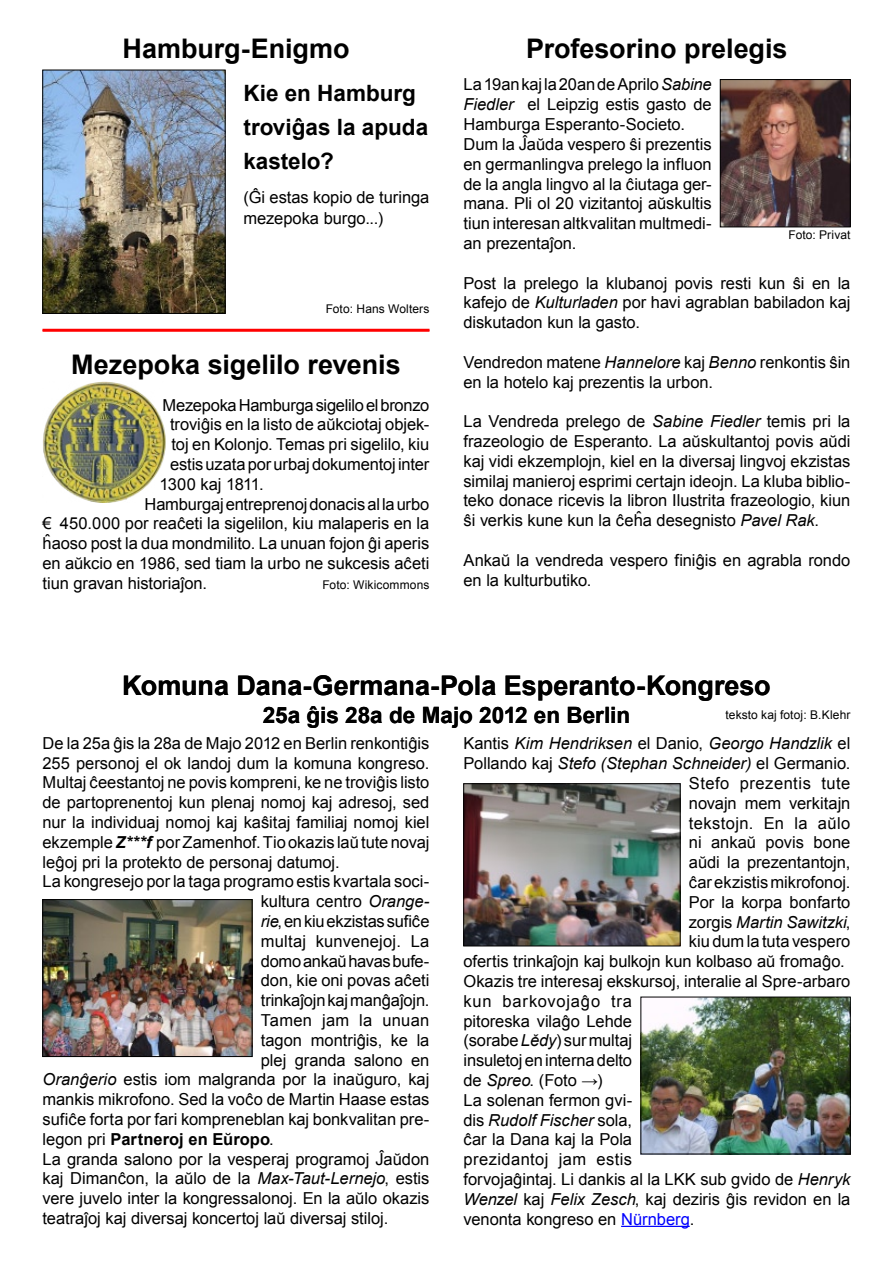
<style>
.page{position:relative;width:893px;height:1263px;background:#fff}
.page>*{position:absolute;margin:0;border:0;box-sizing:border-box;transform-origin:0 0}
.t1{font:700 27px "Arial";color:#000}
.t2{font:700 22.5px/33.8px "Arial";color:#000}
.t3{font:16.5px/19.8px "Arial";letter-spacing:-.005em;color:#000}
.t4{font:italic 16.5px "Arial";color:#000}
.t5{font:16.5px "Arial";letter-spacing:.025em;color:#000}
.t6{font:700 16.5px "Arial";letter-spacing:.005em;color:#000}
.t7{font:16.5px "Arial";letter-spacing:.015em;color:#000}
.t8{font:16.5px "Arial";letter-spacing:.03em;color:#000}
.t9{font:16.5px "Arial";letter-spacing:.05em;color:#000}
.t10{font:16.5px "Arial";letter-spacing:.02em;color:#000}
.t11{font:12px "Arial";letter-spacing:.01em;color:#000}
.s1{font-style:italic}
.s2{font-weight:700;font-style:italic}
.s3{font-weight:400}
.s4{font-style:normal}
.s5{color:#00f}
</style>
<div class="page">
<img style="left:43px;top:382px;width:123px;height:120px">
<img style="left:45px;top:72px;width:178px;height:240px">
<div style="left:43px;top:70px;width:182px;height:244px;border:1px solid #000"></div>
<hr style="left:43px;top:329px;width:386px;height:3px;background:#f00">
<img style="left:722px;top:81px;width:126px;height:144px">
<div style="left:720px;top:79px;width:130px;height:148px;border:1px solid #000"></div>
<hr style="left:621px;top:1226px;width:69px;height:1px;background:#00f">
<img style="left:45px;top:901px;width:205px;height:154px">
<div style="left:43px;top:899px;width:209px;height:158px;border:1px solid #000"></div>
<img style="left:465px;top:785px;width:213px;height:159px">
<div style="left:463px;top:783px;width:217px;height:163px;border:1px solid #000"></div>
<img style="left:643px;top:999px;width:205px;height:153px">
<div style="left:641px;top:997px;width:209px;height:157px;border:1px solid #000"></div>
<h1 class="t1" style="left:122px;top:31px;width:229px">Hamburg-Enigmo</h1>
<h2 class="t2" style="left:243px;top:77px;width:186px">Kie en Hamburg troviĝas la apuda kastelo?</h2>
<p class="t3" style="left:243px;top:187px;width:188px;line-height:21px">(Ĝi estas kopio de turinga mezepoka burgo...)</p>
<p class="t11" style="left:326px;top:301px;width:105px">Foto: Hans Wolters</p>
<h1 class="t1" style="left:71px;top:347px;width:331px">Mezepoka sigelilo revenis</h1>
<p class="t3" style="left:162px;top:395px;width:268px">Mezepoka Hamburga sigelilo el bronzo</p>
<p class="t3" style="left:170px;top:415px;width:261px">troviĝis en la listo de aŭkciotaj objek-</p>
<p class="t3" style="left:171px;top:435px;width:259px">toj en Kolonjo. Temas pri sigelilo, kiu</p>
<p class="t3" style="left:170px;top:454px;width:261px">estis uzata por urbaj dokumentoj inter</p>
<p class="t3" style="left:159px;top:474px;width:106px">1300 kaj 1811.</p>
<p class="t3" style="left:144px;top:494px;width:286px">Hamburgaj entreprenoj donacis al la urbo</p>
<p class="t3" style="left:43px;top:514px;width:388px">€ 450.000 por reaĉeti la sigelilon, kiu malaperis en la</p>
<p class="t3" style="left:43px;top:534px;width:388px">ĥaoso post la dua mondmilito. La unuan fojon ĝi aperis</p>
<p class="t3" style="left:43px;top:553px;width:388px">en aŭkcio en 1986, sed tiam la urbo ne sukcesis aĉeti</p>
<p class="t3" style="left:43px;top:573px;width:166px">tiun gravan historiaĵon.</p>
<p class="t11" style="left:322px;top:577px;width:109px">Foto: Wikicommons</p>
<h1 class="t1" style="left:526px;top:31px;width:263px">Profesorino prelegis</h1>
<p class="t3" style="left:463px;top:75px;width:250px">La 19an kaj la 20an de Aprilo <span class="s1">Sabine<br>Fiedler</span> el Leipzig estis gasto de<br>Hamburga Esperanto-Societo.<br>Dum la Ĵaŭda vespero ŝi prezentis en germanlingva prelego la influon de la angla lingvo al la ĉiutaga ger&shy;mana. Pli ol 20 vizitantoj aŭskultis tiun interesan altkvalitan multmedi&shy;an prezentaĵon.</p>
<p class="t3" style="left:463px;top:273px;width:388px;text-align:justify">Post la prelego la klubanoj povis resti kun ŝi en la kafejo de <span class="s1">Kulturladen</span> por havi agrablan babiladon kaj diskutadon kun la gasto.</p>
<p class="t3" style="left:463px;top:352px;width:388px">Vendredon matene <span class="s1">Hannelore</span> kaj <span class="s1">Benno</span> renkontis ŝin en la hotelo kaj prezentis la urbon.</p>
<p class="t3" style="left:463px;top:412px;width:388px;text-align:justify">La Vendreda prelego de <span class="s1">Sabine Fiedler</span> temis pri la frazeologio de Esperanto. La aŭskultantoj povis aŭdi kaj vidi ekzemplojn, kiel en la diversaj lingvoj ekzistas similaj manieroj esprimi certajn ideojn. La kluba biblio&shy;teko donace ricevis la libron Ilustrita frazeologio, kiun ŝi verkis kune kun la ĉeĥa desegnisto <span class="s1">Pavel Rak</span>.</p>
<p class="t3" style="left:463px;top:550px;width:388px">Ankaŭ la vendreda vespero finiĝis en agrabla rondo en la kulturbutiko.</p>
<p class="t11" style="left:788px;top:227px;width:64px">Foto: Privat</p>
<h1 class="t1" style="left:122px;top:668px;width:650px">Komuna Dana-Germana-Pola Esperanto-Kongreso</h1>
<h2 class="t2" style="left:263px;top:699px;width:369px">25a ĝis 28a de Majo 2012 en Berlin</h2>
<p class="t3" style="left:43px;top:733px;width:388px">De la 25a ĝis la 28a de Majo 2012 en Berlin renkontiĝis</p>
<p class="t3" style="left:43px;top:753px;width:388px">255 personoj el ok landoj dum la komuna kongreso.</p>
<p class="t3" style="left:43px;top:773px;width:388px">Multaj ĉeestantoj ne povis kompreni, ke ne troviĝis listo</p>
<p class="t3" style="left:43px;top:793px;width:388px">de partoprenentoj kun plenaj nomoj kaj adresoj, sed</p>
<p class="t3" style="left:43px;top:812px;width:388px">nur la individuaj nomoj kaj kaŝitaj familiaj nomoj kiel</p>
<p class="t3" style="left:43px;top:832px;width:389px">ekzemple <span class="s2">Z***f</span> por Zamenhof. Tio okazis laŭ tute novaj</p>
<p class="t3" style="left:43px;top:852px;width:299px">leĝoj pri la protekto de personaj datumoj.</p>
<p class="t3" style="left:43px;top:872px;width:388px">La kongresejo por la taga programo estis kvartala soci-</p>
<p class="t3" style="left:261px;top:892px;width:170px">kultura centro <span class="s1">Orange-</span></p>
<p class="t3" style="left:261px;top:911px;width:170px"><span class="s1">rie</span>, en kiu ekzistas sufiĉe</p>
<p class="t7" style="left:261px;top:930px;width:170px">multaj kunvenejoj. La</p>
<p class="t3" style="left:261px;top:951px;width:170px">domo ankaŭ havas bufe-</p>
<p class="t3" style="left:261px;top:971px;width:170px">don, kie oni povas aĉeti</p>
<p class="t3" style="left:261px;top:991px;width:170px">trinkaĵojn kaj manĝaĵojn.</p>
<p class="t10" style="left:261px;top:1009px;width:170px">Tamen jam la unuan</p>
<p class="t3" style="left:261px;top:1030px;width:170px">tagon montriĝis, ke la</p>
<p class="t3" style="left:261px;top:1050px;width:170px">plej granda salono en</p>
<p class="t3" style="left:43px;top:1070px;width:388px"><span class="s1">Oranĝerio</span> estis iom malgranda por la inaŭguro, kaj</p>
<p class="t3" style="left:43px;top:1090px;width:388px">mankis mikrofono. Sed la voĉo de Martin Haase estas</p>
<p class="t3" style="left:43px;top:1109px;width:388px">sufiĉe forta por fari kompreneblan kaj bonkvalitan pre-</p>
<p class="t6" style="left:43px;top:1128px;width:233px"><span class="s3">legon pri</span> Partneroj en Eŭropo<span class="s3">.</span></p>
<p class="t3" style="left:43px;top:1149px;width:388px">La granda salono por la vesperaj programoj Ĵaŭdon</p>
<p class="t3" style="left:43px;top:1169px;width:388px">kaj Dimanĉon, la aŭlo de la <span class="s1">Max-Taut-Lernejo</span>, estis</p>
<p class="t3" style="left:43px;top:1189px;width:388px">vere juvelo inter la kongressalonoj. En la aŭlo okazis</p>
<p class="t3" style="left:43px;top:1208px;width:347px">teatraĵoj kaj diversaj koncertoj laŭ diversaj stiloj.</p>
<p class="t11" style="left:726px;top:707px;width:126px">teksto kaj fotoj: B.Klehr</p>
<p class="t4" style="left:463px;top:733px;width:388px"><span class="s4">Kantis</span> Kim Hendriksen <span class="s4">el Danio,</span> Georgo Handzlik <span class="s4">el</span></p>
<p class="t4" style="left:463px;top:753px;width:388px"><span class="s4">Pollando kaj</span> Stefo (Stephan Schneider) <span class="s4">el Germanio.</span></p>
<p class="t8" style="left:689px;top:772px;width:163px">Stefo prezentis tute</p>
<p class="t3" style="left:689px;top:793px;width:163px">novajn mem verkitajn</p>
<p class="t5" style="left:689px;top:812px;width:163px">tekstojn. En la aŭlo</p>
<p class="t3" style="left:689px;top:833px;width:163px">ni ankaŭ povis bone</p>
<p class="t3" style="left:689px;top:853px;width:163px">aŭdi la prezentantojn,</p>
<p class="t3" style="left:689px;top:872px;width:163px">ĉar ekzistis mikrofonoj.</p>
<p class="t3" style="left:689px;top:892px;width:163px">Por la korpa bonfarto</p>
<p class="t4" style="left:689px;top:911px;width:163px"><span class="s4">zorgis</span> Martin Sawitzki<span class="s4">,</span></p>
<p class="t3" style="left:689px;top:932px;width:163px">kiu dum la tuta vespero</p>
<p class="t3" style="left:463px;top:952px;width:383px">ofertis trinkaĵojn kaj bulkojn kun kolbaso aŭ fromaĝo.</p>
<p class="t3" style="left:463px;top:971px;width:388px">Okazis tre interesaj ekskursoj, interalie al Spre-arbaro</p>
<p class="t9" style="left:463px;top:990px;width:170px">kun barkovojaĝo tra</p>
<p class="t3" style="left:463px;top:1011px;width:170px">pitoreska vilaĝo Lehde</p>
<p class="t3" style="left:463px;top:1031px;width:170px">(sorabe <span class="s1">Lědy</span>) sur multaj</p>
<p class="t3" style="left:463px;top:1051px;width:170px">insuletoj en interna delto</p>
<p class="t3" style="left:463px;top:1070px;width:141px">de <span class="s1">Spreo</span>. (Foto →)</p>
<p class="t3" style="left:463px;top:1090px;width:170px">La solenan fermon gvi-</p>
<p class="t4" style="left:463px;top:1109px;width:170px"><span class="s4">dis</span> Rudolf Fischer <span class="s4">sola,</span></p>
<p class="t3" style="left:463px;top:1130px;width:170px">ĉar la Dana kaj la Pola</p>
<p class="t5" style="left:463px;top:1148px;width:170px">prezidantoj jam estis</p>
<p class="t3" style="left:463px;top:1169px;width:388px">forvojaĝintaj. Li dankis al la LKK sub gvido de <span class="s1">Henryk</span></p>
<p class="t3" style="left:463px;top:1189px;width:388px"><span class="s1">Wenzel</span> kaj <span class="s1">Felix Zesch</span>, kaj deziris ĝis revidon en la</p>
<p class="t3" style="left:463px;top:1209px;width:232px">venonta kongreso en <span class="s5">Nürnberg</span>.</p>
</div>
